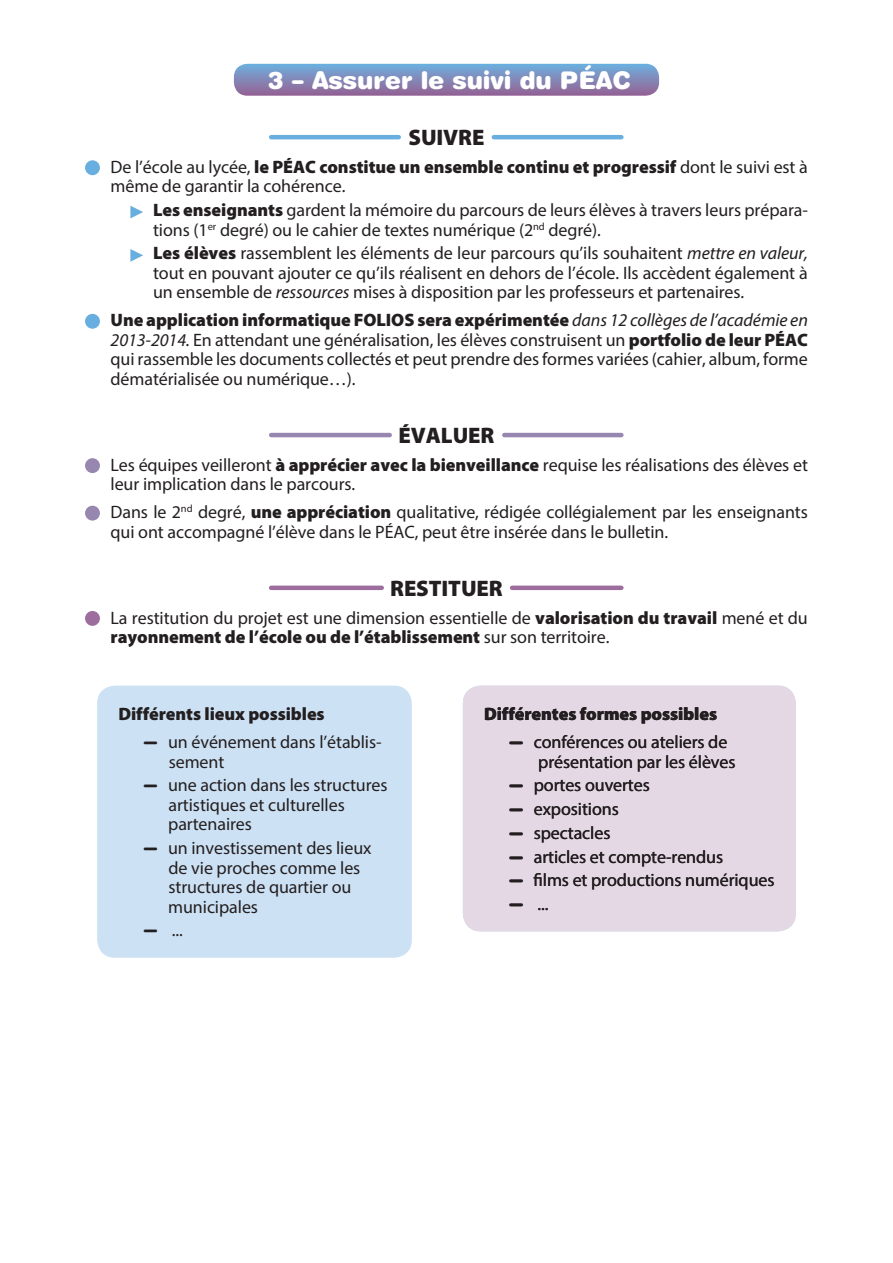
<style>
.page{position:relative;width:893px;height:1263px;background:#fff}
.page>*{position:absolute;margin:0;border:0;box-sizing:border-box;transform-origin:0 0}
.t1{font:900 24.3px "Helvetica Rounded";letter-spacing:-.005em;color:#fff}
.t2{font:900 22.5px "Myriad Pro";letter-spacing:-.005em;color:#231f20}
.t3{font:18px/19.5px "Myriad Pro";letter-spacing:-.005em;color:#231f20}
.t4{font:900 18px "Myriad Pro";letter-spacing:-.005em;color:#231f20}
.s1{font-weight:900}
.s2{font-style:italic}
.s3{font-family:"Helvetica Rounded";font-weight:900}
</style>
<div class="page">
<svg style="left:234px;top:64px;width:425px;height:32px;background:#8389b9"></svg>
<div style="left:85px;top:160px;width:15px;height:15px;background:#68afe0;border-radius:50%"></div>
<div style="left:85px;top:314px;width:15px;height:15px;background:#68afe0;border-radius:50%"></div>
<svg style="left:130px;top:206px;width:13px;height:12px"></svg>
<svg style="left:130px;top:249px;width:13px;height:13px"></svg>
<hr style="left:271px;top:135px;width:128px;height:4px;background:#68afe0">
<hr style="left:494px;top:135px;width:127px;height:4px;background:#68afe0">
<div style="left:85px;top:458px;width:15px;height:15px;background:#9786af;border-radius:50%"></div>
<div style="left:85px;top:506px;width:15px;height:15px;background:#9786af;border-radius:50%"></div>
<hr style="left:271px;top:433px;width:119px;height:4px;background:#9786af">
<hr style="left:504px;top:433px;width:117px;height:4px;background:#9786af">
<div style="left:85px;top:611px;width:15px;height:15px;background:#9d6d9d;border-radius:50%"></div>
<hr style="left:271px;top:586px;width:111px;height:4px;background:#9d6d9d">
<hr style="left:512px;top:586px;width:109px;height:4px;background:#9d6d9d">
<div style="left:463px;top:686px;width:333px;height:245px;background:#e4d8e5;border-radius:18px"></div>
<div style="left:97px;top:686px;width:315px;height:272px;background:#cde1f4;border-radius:18px"></div>
<h1 class="t1" style="left:268px;top:65px;width:364px">3 – Assurer le suivi du PÉAC</h1>
<p class="t2" style="left:408px;top:122px;width:78px">SUIVRE</p>
<p class="t3" style="left:111px;top:157px;width:699px">De l’école au lycée, <span class="s1">le PÉAC constitue un ensemble continu et progressif</span> dont le suivi est à même de garantir la cohérence.</p>
<p class="t3" style="left:153px;top:200px;width:656px"><span class="s1">Les enseignants</span> gardent la mémoire du parcours de leurs élèves à travers leurs prépara&shy;tions (1<sup>er</sup> degré) ou le cahier de textes numérique (2<sup>nd</sup> degré).</p>
<p class="t3" style="left:153px;top:243px;width:656px;text-align:justify"><span class="s1">Les élèves</span> rassemblent les éléments de leur parcours qu’ils souhaitent <span class="s2">mettre en valeur, </span>tout en pouvant ajouter ce qu’ils réalisent en dehors de l’école. Ils accèdent également à un ensemble de <span class="s2">ressources</span> mises à disposition par les professeurs et partenaires.</p>
<p class="t3" style="left:111px;top:310px;width:699px;text-align:justify"><span class="s1">Une application informatique FOLIOS sera expérimentée</span> <span class="s2">dans 12 collèges de l’académie en 2013-2014.</span> En attendant une généralisation, les élèves construisent un <span class="s1">portfolio de leur PÉAC </span>qui rassemble les documents collectés et peut prendre des formes variées (cahier, album, forme dématérialisée ou numérique…).</p>
<p class="t2" style="left:399px;top:420px;width:97px">ÉVALUER</p>
<p class="t3" style="left:111px;top:455px;width:699px">Les équipes veilleront <span class="s1">à apprécier avec la bienveillance</span> requise les réalisations des élèves et leur implication dans le parcours.</p>
<p class="t3" style="left:111px;top:502px;width:699px">Dans le 2<sup>nd</sup> degré, <span class="s1">une appréciation</span> qualitative, rédigée collégialement par les enseignants qui ont accompagné l’élève dans le PÉAC, peut être insérée dans le bulletin.</p>
<p class="t2" style="left:390px;top:573px;width:114px">RESTITUER</p>
<p class="t3" style="left:111px;top:607px;width:699px">La restitution du projet est une dimension essentielle de <span class="s1">valorisation du travail</span> mené et du <span class="s1">rayonnement de l’école ou de l’établissement</span> sur son territoire.</p>
<p class="t4" style="left:118px;top:702px;width:208px">Différents lieux possibles</p>
<p class="t3" style="left:169px;top:732px;width:214px;text-indent:-25px"><span class="s3">—</span> un événement dans l’établis&shy;sement</p>
<p class="t3" style="left:168px;top:775px;width:221px;text-indent:-24px"><span class="s3">—</span> une action dans les structures artistiques et culturelles partenaires</p>
<p class="t3" style="left:168px;top:838px;width:205px;text-indent:-24px"><span class="s3">—</span> un investissement des lieux de vie proches comme les structures de quartier ou municipales</p>
<p class="t3" style="left:144px;top:920px;width:40px"><span class="s3">—</span> ...</p>
<p class="t4" style="left:484px;top:702px;width:234px">Différentes formes possibles</p>
<p class="t3" style="left:538px;top:732px;width:199px;text-indent:-29px"><span class="s3">—</span> conférences ou ateliers de présentation par les élèves</p>
<p class="t3" style="left:510px;top:775px;width:142px"><span class="s3">—</span> portes ouvertes</p>
<p class="t3" style="left:510px;top:799px;width:111px"><span class="s3">—</span> expositions</p>
<p class="t3" style="left:510px;top:823px;width:102px"><span class="s3">—</span> spectacles</p>
<p class="t3" style="left:510px;top:846px;width:215px"><span class="s3">—</span> articles et compte-rendus</p>
<p class="t3" style="left:510px;top:870px;width:266px"><span class="s3">—</span> films et productions numériques</p>
<p class="t3" style="left:510px;top:894px;width:40px"><span class="s3">—</span> ...</p>
</div>
